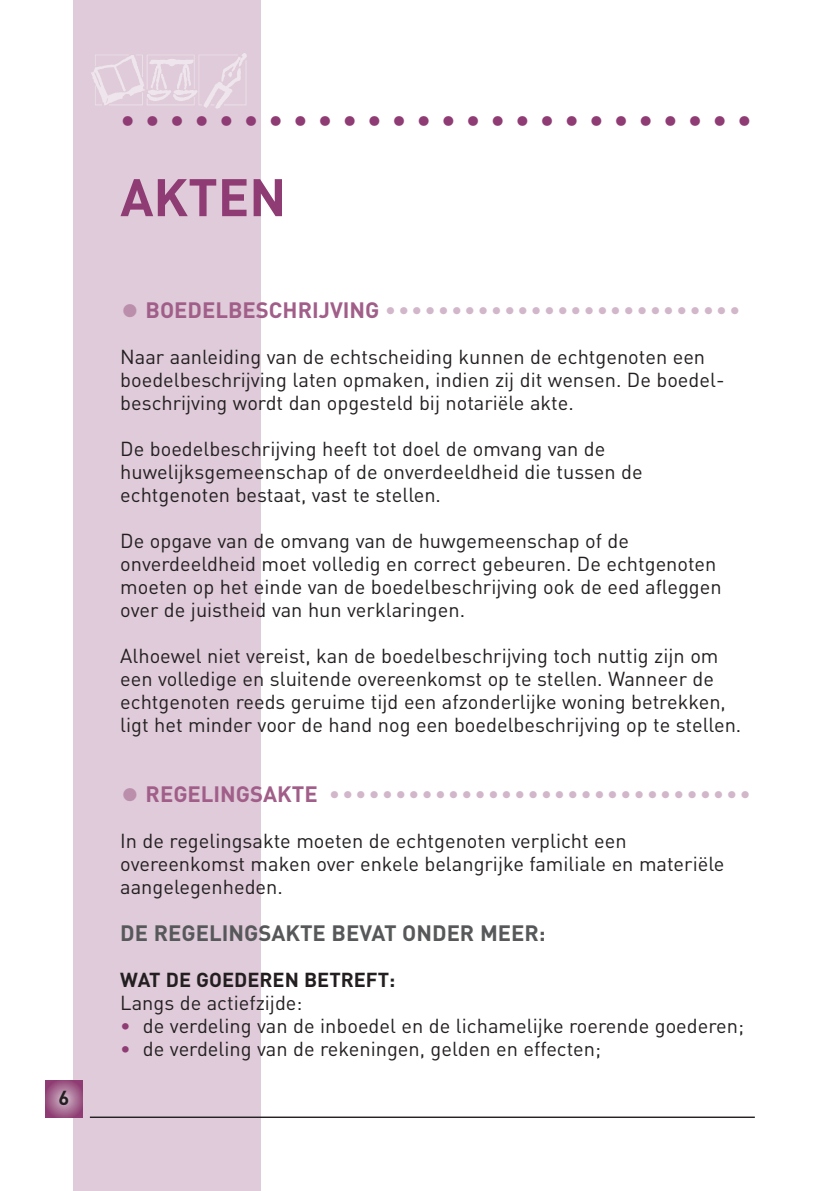
<style>
.page{position:relative;width:840px;height:1191px;background:#fff}
.page>*{position:absolute;margin:0;border:0;box-sizing:border-box;transform-origin:0 0}
.t1{font:700 52px "DIN";color:#8f3b74}
.t2{font:500 30px "DIN";color:#8f3b74}
.t3{font:700 22px "DIN";color:#d2b7cb}
.t4{font:700 22px "DIN";color:#57585a}
.t5{font:20px/23px "DIN";color:#231f20}
.t6{font:700 20px "DIN";color:#231f20}
.s1{font-size:40px;color:#bb8fac}
.s2{color:#a05e89}
.s3{color:#8f3b74}
</style>
<div class="page">
<div style="left:74px;top:0;width:187px;height:1191px;background:#dfcbd9"></div>
<hr style="left:90px;top:1116px;width:664px;height:2px;background:#231f20">
<img style="left:91px;top:53px;width:156px;height:56px">
<svg style="left:45px;top:1080px;width:37px;height:37px"></svg>
<p class="t6" style="left:58px;top:1090px;width:12px">6</p>
<h2 class="t2" style="left:120px;top:110px;width:633px">••••••••••••••••••••••••••</h2>
<h1 class="t1" style="left:120px;top:179px;width:167px">AKTEN</h1>
<p class="t3" style="left:120px;top:302px;width:621px"><span class="s1">•</span> <span class="s2">BOEDELBESCHRIJVING</span> •••••••••••••••••••••••••••</p>
<p class="t5" style="left:120px;top:347px;width:605px">Naar aanleiding van de echtscheiding kunnen de echtgenoten een boedelbeschrijving laten opmaken, indien zij dit wensen. De boedel - beschrijving wordt dan opgesteld bij notariële akte.</p>
<p class="t5" style="left:120px;top:439px;width:523px">De boedelbeschrijving heeft tot doel de omvang van de huwelijksgemeenschap of de onverdeeldheid die tussen de echtgenoten bestaat, vast te stellen.</p>
<p class="t5" style="left:120px;top:531px;width:602px">De opgave van de omvang van de huwgemeenschap of de onverdeeldheid moet volledig en correct gebeuren. De echtgenoten moeten op het einde van de boedelbeschrijving ook de eed afleggen over de juistheid van hun verklaringen.</p>
<p class="t5" style="left:120px;top:646px;width:622px">Alhoewel niet vereist, kan de boedelbeschrijving toch nuttig zijn om een volledige en sluitende overeenkomst op te stellen. Wanneer de echtgenoten reeds geruime tijd een afzonderlijke woning betrekken, ligt het minder voor de hand nog een boedelbeschrijving op te stellen.</p>
<p class="t3" style="left:120px;top:786px;width:631px"><span class="s1">•</span> <span class="s2">REGELINGSAKTE</span> ••••••••••••••••••••••••••••••••</p>
<p class="t5" style="left:120px;top:831px;width:605px">In de regelingsakte moeten de echtgenoten verplicht een overeenkomst maken over enkele belangrijke familiale en materiële aangelegenheden.</p>
<p class="t4" style="left:120px;top:925px;width:426px">DE REGELINGSAKTE BEVAT ONDER MEER:</p>
<p class="t6" style="left:120px;top:972px;width:276px">WAT DE GOEDEREN BETREFT:</p>
<p class="t5" style="left:120px;top:993px;width:184px">Langs de actiefzijde:</p>
<p class="t5" style="left:120px;top:1016px;width:624px"><span class="s3">•</span> de verdeling van de inboedel en de lichamelijke roerende goederen;</p>
<p class="t5" style="left:120px;top:1039px;width:482px"><span class="s3">•</span> de verdeling van de rekeningen, gelden en effecten;</p>
</div>
